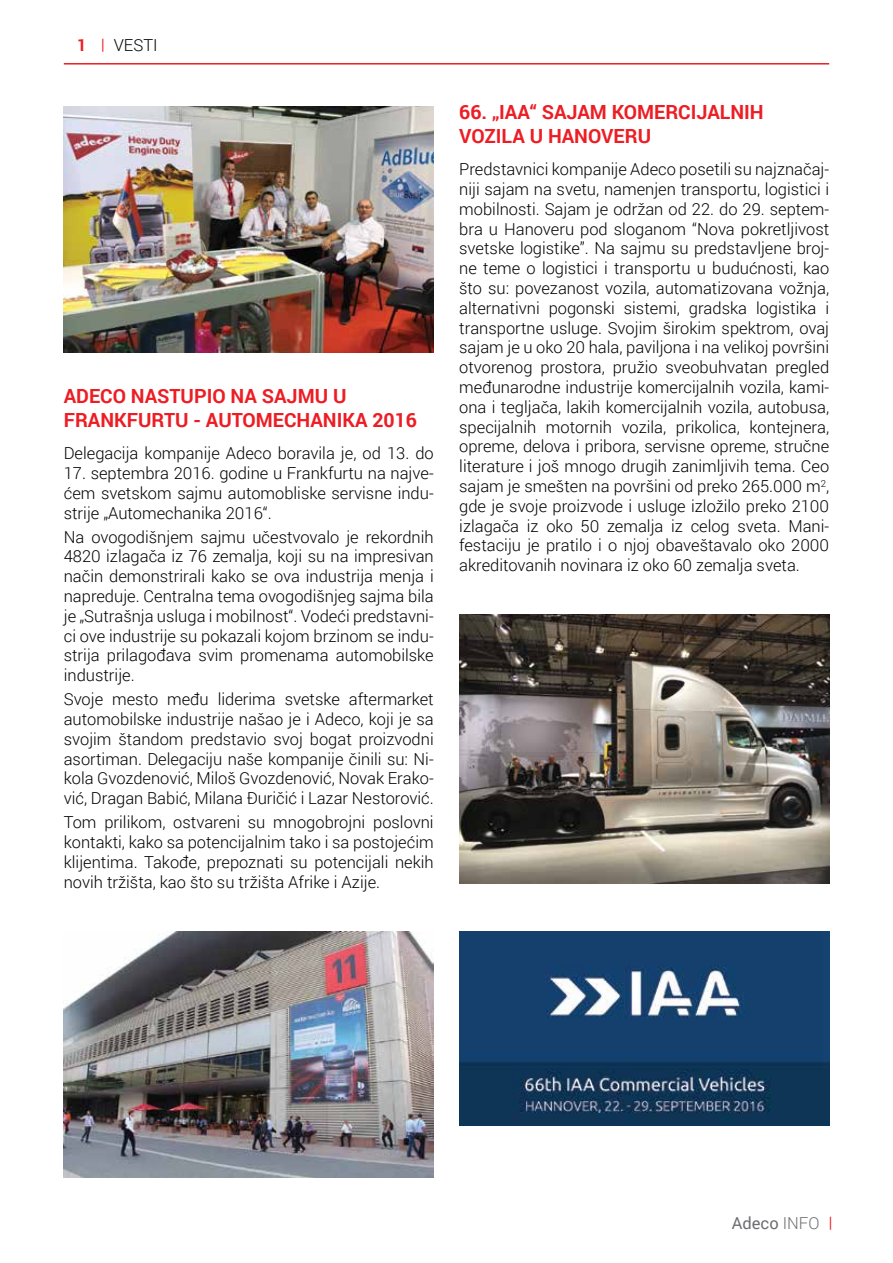
<style>
.page{position:relative;width:893px;height:1263px;background:#fff}
.page>*{position:absolute;margin:0;border:0;box-sizing:border-box;transform-origin:0 0}
.t1{font:700 19.5px/23.4px "Roboto";color:#ed1d24}
.t2{font:300 16.5px/19.8px "Roboto";color:#000;text-align:justify}
.t3{font:16.5px "Roboto";color:#6d6e71}
.s1{font-weight:700;color:#ed1d24}
.s2{font-family:"Bebas Neue";font-weight:400;color:#ed1d24}
.s3{font-weight:300}
.s4{font-family:"Bebas Neue";color:#ed1d24}
</style>
<div class="page">
<hr style="left:64px;top:63px;width:765px;height:2px;background:#ed1d24">
<img style="left:459px;top:931px;width:370px;height:194px">
<img style="left:64px;top:106px;width:370px;height:247px">
<img style="left:64px;top:931px;width:370px;height:247px">
<img style="left:459px;top:615px;width:370px;height:268px">
<p class="t2" style="left:77px;top:35px;width:82px"><span class="s1">1</span> <span class="s2">|</span> VESTI</p>
<p class="t1" style="left:64px;top:384px;width:355px">ADECO NASTUPIO NA SAJMU U<br>FRANKFURTU - AUTOMECHANIKA 2016</p>
<p class="t2" style="left:64px;top:443px;width:371px">Delegacija kompanije Adeco boravila je, od 13. do</p>
<p class="t2" style="left:64px;top:463px;width:371px">17. septembra 2016. godine u Frankfurtu na najve&shy;ćem svetskom sajmu automobliske servisne indu&shy;strije „Automechanika 2016“.</p>
<p class="t2" style="left:64px;top:526px;width:371px">Na ovogodišnjem sajmu učestvovalo je rekordnih 4820 izlagača iz 76 zemalja, koji su na impresivan način demonstrirali kako se ova industrija menja i napreduje. Centralna tema ovogodišnjeg sajma bila je „Sutrašnja usluga i mobilnost“. Vodeći predstavni&shy;ci ove industrije su pokazali kojom brzinom se indu&shy;strija prilagođava svim promenama automobilske industrije.</p>
<p class="t2" style="left:64px;top:689px;width:371px">Svoje mesto među liderima svetske aftermarket automobilske industrije našao je i Adeco, koji je sa svojim štandom predstavio svoj bogat proizvodni asortiman. Delegaciju naše kompanije činili su: Ni&shy;kola Gvozdenović, Miloš Gvozdenović, Novak Erako&shy;vić, Dragan Babić, Milana Đuričić i Lazar Nestorović.</p>
<p class="t2" style="left:64px;top:812px;width:371px">Tom prilikom, ostvareni su mnogobrojni poslovni kontakti, kako sa potencijalnim tako i sa postojećim klijentima. Takođe, prepoznati su potencijali nekih novih tržišta, kao što su tržišta Afrike i Azije.</p>
<p class="t1" style="left:459px;top:100px;width:306px">66. „IAA“ SAJAM KOMERCIJALNIH<br>VOZILA U HANOVERU</p>
<p class="t2" style="left:459px;top:159px;width:371px">Predstavnici kompanije Adeco posetili su najznačaj&shy;niji sajam na svetu, namenjen transportu, logistici i mobilnosti. Sajam je održan od 22. do 29. septem&shy;bra u Hanoveru pod sloganom “Nova pokretljivost svetske logistike”. Na sajmu su predstavljene broj&shy;ne teme o logistici i transportu u budućnosti, kao što su: povezanost vozila, automatizovana vožnja, alternativni pogonski sistemi, gradska logistika i transportne usluge. Svojim širokim spektrom, ovaj sajam je u oko 20 hala, paviljona i na velikoj površini otvorenog prostora, pružio sveobuhvatan pregled međunarodne industrije komercijalnih vozila, kami&shy;ona i tegljača, lakih komercijalnih vozila, autobusa, specijalnih motornih vozila, prikolica, kontejnera, opreme, delova i pribora, servisne opreme, stručne literature i još mnogo drugih zanimljivih tema. Ceo sajam je smešten na površini od preko 265.000 m<sup>2</sup>, gde je svoje proizvode i usluge izložilo preko 2100 izlagača iz oko 50 zemalja iz celog sveta. Mani&shy;festaciju je pratilo i o njoj obaveštavalo oko 2000 akreditovanih novinara iz oko 60 zemalja sveta.</p>
<p class="t3" style="left:732px;top:1212px;width:103px">Adeco <span class="s3">INFO</span> <span class="s4">|</span></p>
</div>
